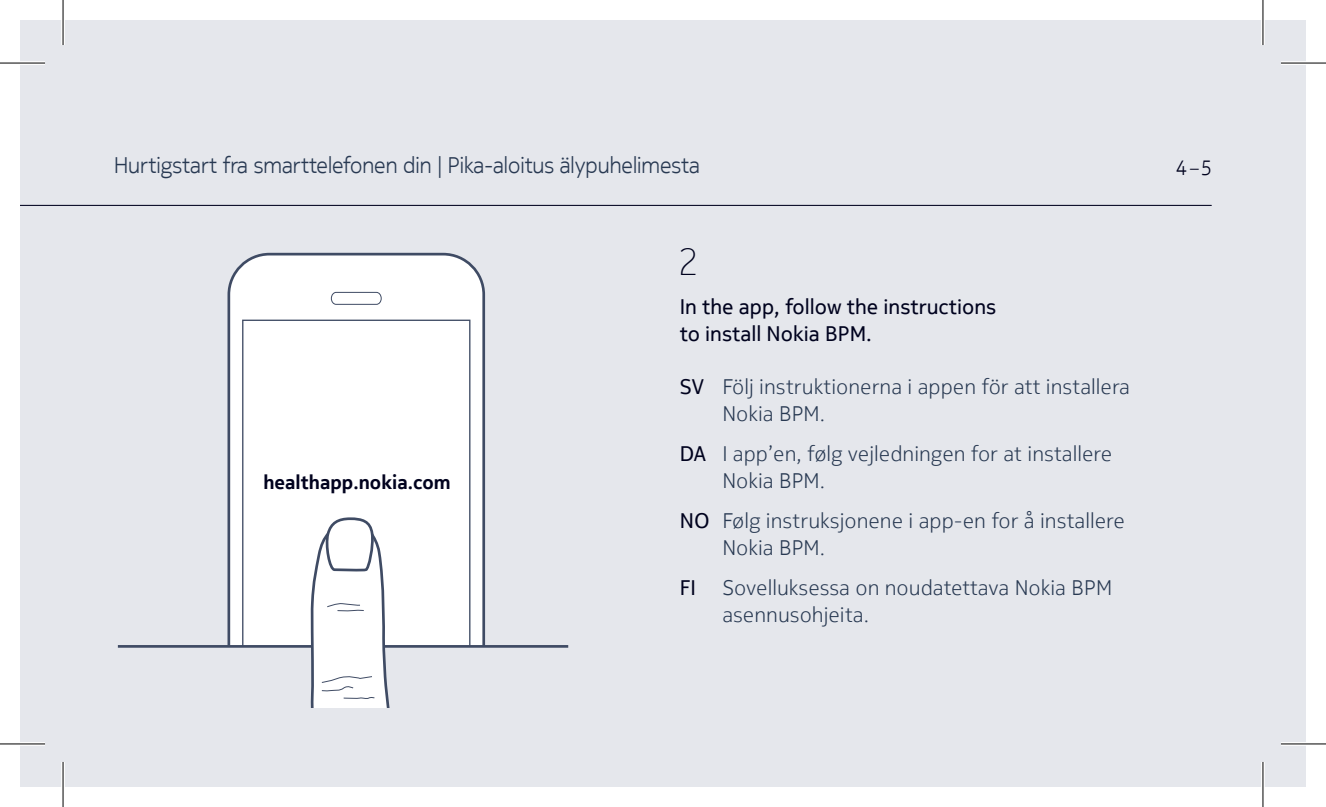
<style>
.page{position:relative;width:1326px;height:807px;background:#fff}
.page>*{position:absolute;margin:0;border:0;box-sizing:border-box;transform-origin:0 0}
.t1{font:200 37.5px "Nokia Pure Headline";color:#00021e}
.t2{font:300 22.5px "Nokia Pure Headline";color:#283952}
.t3{font:300 21px/27px "Nokia Pure Text";color:#283952}
.t4{font:21px/27px "Nokia Pure Text";color:#00021e}
.t5{font:300 21px "Nokia Pure Text";color:#00021e}
.t6{font:700 19.5px "Nokia Pure Text";color:#00021e}
.s1{font-weight:400;color:#00021e}
</style>
<div class="page">
<div style="left:63px;top:20px;width:1242px;height:766px;background:#e5e7ec"></div>
<div style="left:20px;top:20px;width:43px;height:766px;background:#e5e7ec"></div>
<hr style="left:20px;top:205px;width:1191px;height:1px;background:#00021e">
<svg style="left:226px;top:252px;width:260px;height:396px;background:#f7f7f8"></svg>
<div style="left:242px;top:319px;width:228px;height:328px;border:1px solid #3f4b64"></div>
<div style="left:331px;top:292px;width:50px;height:12px;border:1px solid #3f4b64;border-radius:5px"></div>
<hr style="left:118px;top:645px;width:450px;height:2px;background:#3f4b64">
<svg style="left:278px;top:516px;width:160px;height:191px"></svg>
<hr style="left:0;top:61px;width:45px;height:4px;background:#fff">
<hr style="left:1280px;top:61px;width:45px;height:4px;background:#fff">
<svg style="left:0;top:742px;width:45px;height:3px"></svg>
<svg style="left:1281px;top:741px;width:44px;height:4px"></svg>
<hr style="left:61px;top:0;width:4px;height:45px;background:#fff">
<hr style="left:61px;top:761px;width:4px;height:45px;background:#fff">
<svg style="left:1261px;top:0;width:3px;height:45px"></svg>
<svg style="left:1260px;top:762px;width:4px;height:44px"></svg>
<hr style="left:0;top:62px;width:45px;height:2px;background:#000">
<hr style="left:1280px;top:62px;width:45px;height:2px;background:#000">
<hr style="left:0;top:743px;width:45px;height:1px;background:#000">
<hr style="left:1280px;top:743px;width:45px;height:1px;background:#000">
<hr style="left:62px;top:0;width:2px;height:45px;background:#000">
<hr style="left:62px;top:761px;width:2px;height:45px;background:#000">
<hr style="left:1262px;top:0;width:1px;height:45px;background:#000">
<hr style="left:1262px;top:761px;width:1px;height:45px;background:#000">
<p class="t2" style="left:114px;top:151px;width:587px">Hurtigstart fra smarttelefonen din | Pika-aloitus älypuhelimesta</p>
<p class="t6" style="left:263px;top:469px;width:189px">healthapp.nokia.com</p>
<h1 class="t1" style="left:679px;top:238px;width:19px">2</h1>
<p class="t4" style="left:679px;top:293px;width:318px">In the app, follow the instructions to install Nokia BPM.</p>
<p class="t3" style="left:722px;top:373px;width:409px;text-indent:-43px"><span class="s1">SV</span> Följ instruktionerna i appen för att installera<br>Nokia BPM.</p>
<p class="t3" style="left:722px;top:439px;width:391px;text-indent:-43px"><span class="s1">DA</span> I app’en, følg vejledningen for at installere<br>Nokia BPM.</p>
<p class="t3" style="left:722px;top:506px;width:404px;text-indent:-43px"><span class="s1">NO</span> Følg instruksjonene i app-en for å installere<br>Nokia BPM.</p>
<p class="t3" style="left:722px;top:573px;width:391px;text-indent:-43px"><span class="s1">FI</span> Sovelluksessa on noudatettava Nokia BPM asennusohjeita.</p>
<p class="t5" style="left:1175px;top:154px;width:38px">4 – 5</p>
</div>
